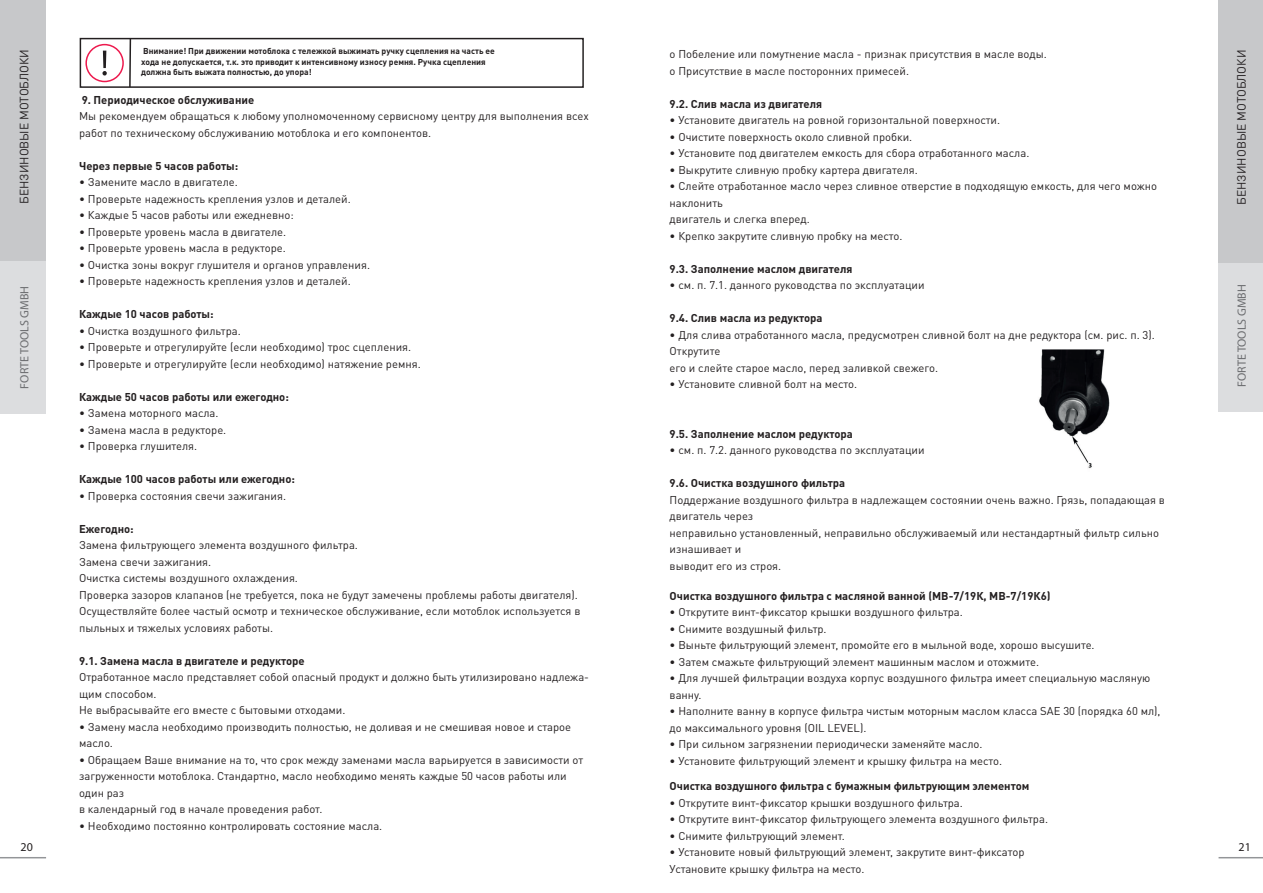
<style>
.page{position:relative;width:1263px;height:893px;background:#fff}
.page>*{position:absolute;margin:0;border:0;box-sizing:border-box;transform-origin:0 0}
.t1{font:12px "DIN Pro";color:#231f20}
.t2{font:300 12px "DIN Pro";color:#6c6d70}
.t3{font:300 12px "DIN Pro";color:#231f20}
.t4{font:11.25px/16.5px "DIN Pro";color:#231f20}
.t5{font:700 11.25px "DIN Pro";color:#231f20}
.t6{font:700 8.55px/10.6px "DIN Pro";color:#231f20}
</style>
<div class="page">
<div style="left:1218px;top:0;width:45px;height:411px;background:#dcdddf"></div>
<div style="left:1218px;top:0;width:45px;height:262px;background:#c7c8ca"></div>
<div style="left:1px;top:0;width:45px;height:413px;background:#dcdddf"></div>
<div style="left:1px;top:0;width:45px;height:260px;background:#c7c8ca"></div>
<hr style="left:1px;top:857px;width:45px;height:1px;background:#939598">
<hr style="left:1218px;top:857px;width:45px;height:1px;background:#939598">
<div style="left:80px;top:38px;width:504px;height:50px;border:1px solid #231f20"></div>
<svg style="left:128px;top:37px;width:4px;height:51px"></svg>
<div style="left:85px;top:44px;width:39px;height:38px;border:2px solid #ed194d;border-radius:50%"></div>
<svg style="left:102px;top:51px;width:5px;height:25px"></svg>
<img style="left:1039px;top:349px;width:71px;height:119px">
<p class="t6" style="left:141px;top:45px;width:355px">Внимание! При движении мотоблока с тележкой выжимать ручку сцепления на часть ее хода не допускается, т.к. это приводит к интенсивному износу ремня. Ручка сцепления должна быть выжата полностью, до упора!</p>
<p class="t4" style="left:670px;top:45px;width:379px">o Побеление или помутнение масла - признак присутствия в масле воды. o Присутствие в масле посторонних примесей.</p>
<p class="t5" style="left:670px;top:96px;width:154px">9.2. Слив масла из двигателя</p>
<p class="t4" style="left:670px;top:111px;width:332px">• Установите двигатель на ровной горизонтальной поверхности.</p>
<p class="t4" style="left:670px;top:128px;width:244px">• Очистите поверхность около сливной пробки.</p>
<p class="t4" style="left:670px;top:144px;width:361px">• Установите под двигателем емкость для сбора отработанного масла.</p>
<p class="t4" style="left:670px;top:161px;width:250px">• Выкрутите сливную пробку картера двигателя.</p>
<p class="t4" style="left:670px;top:177px;width:489px">• Слейте отработанное масло через сливное отверстие в подходящую емкость, для чего можно наклонить<br>двигатель и слегка вперед.</p>
<p class="t4" style="left:670px;top:227px;width:234px">• Крепко закрутите сливную пробку на место.</p>
<p class="t5" style="left:670px;top:261px;width:184px">9.3. Заполнение маслом двигателя</p>
<p class="t4" style="left:670px;top:276px;width:256px">• см. п. 7.1. данного руководства по эксплуатации</p>
<p class="t5" style="left:670px;top:311px;width:154px">9.4. Слив масла из редуктора</p>
<p class="t4" style="left:670px;top:326px;width:487px">• Для слива отработанного масла, предусмотрен сливной болт на дне редуктора (см. рис. п. 3).<br>Открутите<br>его и слейте старое масло, перед заливкой свежего.</p>
<p class="t4" style="left:670px;top:376px;width:189px">• Установите сливной болт на место.</p>
<p class="t1" style="left:16px;top:204px;width:157px;rotate:-90deg">БЕНЗИНОВЫЕ МОТОБЛОКИ</p>
<p class="t1" style="left:1233px;top:205px;width:157px;rotate:-90deg">БЕНЗИНОВЫЕ МОТОБЛОКИ</p>
<p class="t5" style="left:82px;top:92px;width:174px">9. Периодическое обслуживание</p>
<p class="t4" style="left:79px;top:107px;width:511px">Мы рекомендуем обращаться к любому уполномоченному сервисному центру для выполнения всех работ по техническому обслуживанию мотоблока и его компонентов.</p>
<p class="t5" style="left:79px;top:158px;width:161px">Через первые 5 часов работы:</p>
<p class="t4" style="left:79px;top:173px;width:160px">• Замените масло в двигателе.</p>
<p class="t4" style="left:79px;top:190px;width:273px">• Проверьте надежность крепления узлов и деталей.</p>
<p class="t4" style="left:79px;top:206px;width:216px">• Каждые 5 часов работы или ежедневно:</p>
<p class="t4" style="left:79px;top:223px;width:209px">• Проверьте уровень масла в двигателе.</p>
<p class="t4" style="left:79px;top:239px;width:208px">• Проверьте уровень масла в редукторе.</p>
<p class="t4" style="left:79px;top:256px;width:292px">• Очистка зоны вокруг глушителя и органов управления.</p>
<p class="t4" style="left:79px;top:272px;width:273px">• Проверьте надежность крепления узлов и деталей.</p>
<p class="t5" style="left:79px;top:307px;width:136px">Каждые 10 часов работы:</p>
<p class="t4" style="left:79px;top:322px;width:163px">• Очистка воздушного фильтра.</p>
<p class="t4" style="left:79px;top:338px;width:334px">• Проверьте и отрегулируйте (если необходимо) трос сцепления.</p>
<p class="t4" style="left:79px;top:355px;width:343px">• Проверьте и отрегулируйте (если необходимо) натяжение ремня.</p>
<p class="t5" style="left:79px;top:389px;width:211px">Каждые 50 часов работы или ежегодно:</p>
<p class="t4" style="left:79px;top:404px;width:141px">• Замена моторного масла.</p>
<p class="t4" style="left:79px;top:421px;width:149px">• Замена масла в редукторе.</p>
<p class="t4" style="left:79px;top:438px;width:120px">• Проверка глушителя.</p>
<p class="t5" style="left:79px;top:472px;width:217px">Каждые 100 часов работы или ежегодно:</p>
<p class="t4" style="left:79px;top:487px;width:209px">• Проверка состояния свечи зажигания.</p>
<p class="t5" style="left:79px;top:521px;width:56px">Ежегодно:</p>
<p class="t4" style="left:79px;top:537px;width:503px">Замена фильтрующего элемента воздушного фильтра.<br>Замена свечи зажигания.<br>Очистка системы воздушного охлаждения.<br>Проверка зазоров клапанов (не требуется, пока не будут замечены проблемы работы двигателя).<br>Осуществляйте более частый осмотр и техническое обслуживание, если мотоблок используется в пыльных и тяжелых условиях работы.</p>
<p class="t5" style="left:79px;top:653px;width:227px">9.1. Замена масла в двигателе и редукторе</p>
<p class="t4" style="left:79px;top:669px;width:511px">Отработанное масло представляет собой опасный продукт и должно быть утилизировано надлежа&shy;щим способом.<br>Не выбрасывайте его вместе с бытовыми отходами.</p>
<p class="t4" style="left:79px;top:718px;width:493px">• Замену масла необходимо производить полностью, не доливая и не смешивая новое и старое масло.</p>
<p class="t4" style="left:79px;top:751px;width:506px">• Обращаем Ваше внимание на то, что срок между заменами масла варьируется в зависимости от загруженности мотоблока. Стандартно, масло необходимо менять каждые 50 часов работы или один раз<br>в календарный год в начале проведения работ.</p>
<p class="t4" style="left:79px;top:817px;width:305px">• Необходимо постоянно контролировать состояние масла.</p>
<p class="t2" style="left:17px;top:388px;width:104px;rotate:-90deg">FORTE TOOLS GMBH</p>
<p class="t2" style="left:1234px;top:387px;width:104px;rotate:-90deg">FORTE TOOLS GMBH</p>
<p class="t5" style="left:670px;top:426px;width:185px">9.5. Заполнение маслом редуктора</p>
<p class="t4" style="left:670px;top:442px;width:256px">• см. п. 7.2. данного руководства по эксплуатации</p>
<p class="t5" style="left:670px;top:476px;width:177px">9.6. Очистка воздушного фильтра</p>
<p class="t4" style="left:670px;top:491px;width:497px">Поддержание воздушного фильтра в надлежащем состоянии очень важно. Грязь, попадающая в двигатель через<br>неправильно установленный, неправильно обслуживаемый или нестандартный фильтр сильно изнашивает и<br>выводит его из строя.</p>
<p class="t5" style="left:670px;top:588px;width:382px">Очистка воздушного фильтра с масляной ванной (MB-7/19К, MB-7/19К6)</p>
<p class="t4" style="left:670px;top:603px;width:295px">• Открутите винт-фиксатор крышки воздушного фильтра.</p>
<p class="t4" style="left:670px;top:620px;width:158px">• Снимите воздушный фильтр.</p>
<p class="t4" style="left:670px;top:636px;width:426px">• Выньте фильтрующий элемент, промойте его в мыльной воде, хорошо высушите.</p>
<p class="t4" style="left:670px;top:653px;width:371px">• Затем смажьте фильтрующий элемент машинным маслом и отожмите.</p>
<p class="t4" style="left:670px;top:669px;width:482px">• Для лучшей фильтрации воздуха корпус воздушного фильтра имеет специальную масляную ванну.</p>
<p class="t4" style="left:670px;top:702px;width:492px">• Наполните ванну в корпусе фильтра чистым моторным маслом класса SAE 30 (порядка 60 мл), до максимального уровня (OIL LEVEL).</p>
<p class="t4" style="left:670px;top:735px;width:314px">• При сильном загрязнении периодически заменяйте масло.</p>
<p class="t4" style="left:670px;top:752px;width:334px">• Установите фильтрующий элемент и крышку фильтра на место.</p>
<p class="t5" style="left:670px;top:778px;width:361px">Очистка воздушного фильтра с бумажным фильтрующим элементом</p>
<p class="t4" style="left:670px;top:794px;width:295px">• Открутите винт-фиксатор крышки воздушного фильтра.</p>
<p class="t4" style="left:670px;top:810px;width:380px">• Открутите винт-фиксатор фильтрующего элемента воздушного фильтра.</p>
<p class="t4" style="left:670px;top:827px;width:177px">• Снимите фильтрующий элемент.</p>
<p class="t4" style="left:670px;top:843px;width:356px">• Установите новый фильтрующий элемент, закрутите винт-фиксатор<br>Установите крышку фильтра на место.</p>
<p class="t3" style="left:21px;top:839px;width:14px">20</p>
<p class="t3" style="left:1238px;top:839px;width:14px">21</p>
</div>
